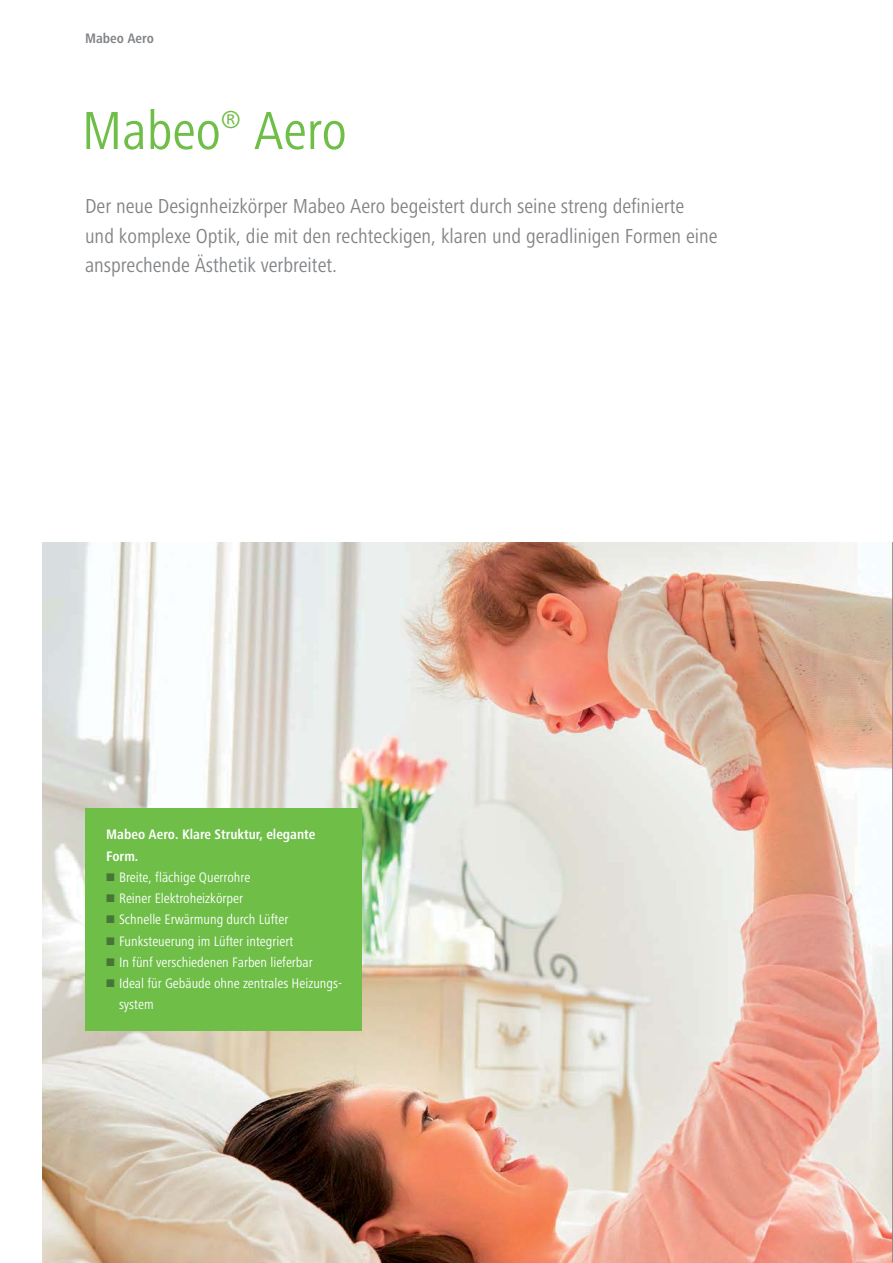
<style>
.page{position:relative;width:893px;height:1263px;background:#fff}
.page>*{position:absolute;margin:0;border:0;box-sizing:border-box;transform-origin:0 0}
.t1{font:condensed 55.5px "Frutiger Next LTW1 G";color:#6ebe48}
.t2{font:condensed 21px/29.7px "Frutiger Next LTW1 G";color:#818487}
.t3{font:condensed 14.25px/21.3px "Frutiger Next LTW1 G";color:#fff}
.t4{font:700 condensed 14.25px/21.3px "Frutiger Next LTW1 G";color:#fff}
.t5{font:700 condensed 14.25px "Frutiger Next LTW1 G";color:#818487}
</style>
<div class="page">
<img style="left:43px;top:542px;width:850px;height:721px">
<div style="left:85px;top:808px;width:276px;height:223px;background:#6ebe48"></div>
<p class="t5" style="left:85px;top:32px;width:70px">Mabeo Aero</p>
<h1 class="t1" style="left:82px;top:107px;width:266px">Mabeo<sup>®</sup> Aero</h1>
<h2 class="t2" style="left:85px;top:193px;width:634px">Der neue Designheizkörper Mabeo Aero begeistert durch seine streng definierte und komplexe Optik, die mit den rechteckigen, klaren und geradlinigen Formen eine ansprechende Ästhetik verbreitet.</h2>
<p class="t4" style="left:106px;top:825px;width:211px">Mabeo Aero. Klare Struktur, elegante<br>Form.</p>
<p class="t3" style="left:119px;top:867px;width:224px">Breite, flächige Querrohre<br>Reiner Elektroheizkörper<br>Schnelle Erwärmung durch Lüfter<br>Funksteuerung im Lüfter integriert<br>In fünf verschiedenen Farben lieferbar<br>Ideal für Gebäude ohne zentrales Heizungs&shy;system</p>
</div>
